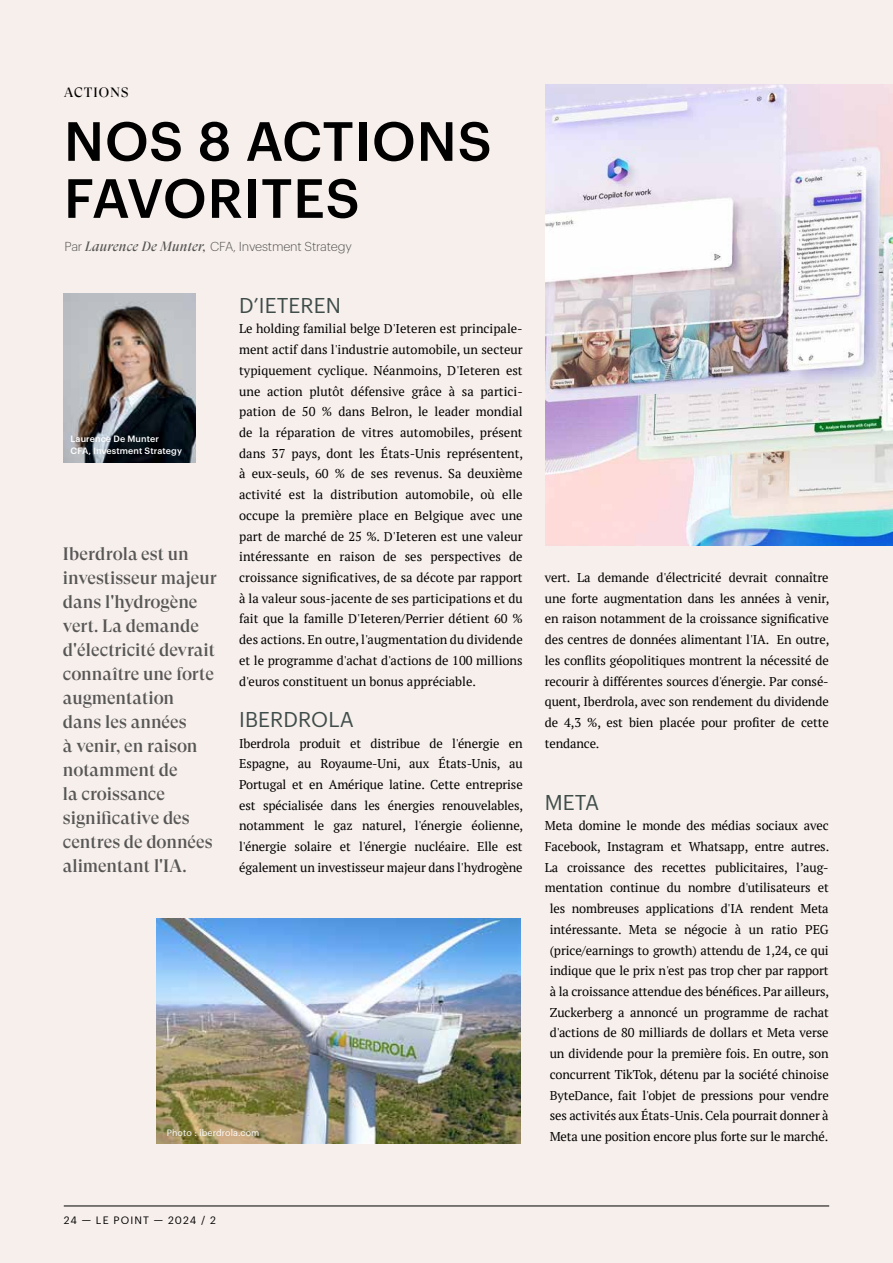
<style>
.page{position:relative;width:893px;height:1263px;background:#f7efec}
.page>*{position:absolute;margin:0;border:0;box-sizing:border-box;transform-origin:0 0}
.t1{font:500 54px/57px "Graphik";letter-spacing:.015em;color:#000}
.t2{font:21px "Graphik";letter-spacing:.005em;color:#3f4d4a}
.t3{font:500 18px/24px "GT Super Display";color:#575756}
.t4{font:13.5px "GT Super Display";letter-spacing:.08em;color:#000}
.t5{font:12.75px/20.7px "PT Serif";letter-spacing:-.01em;color:#000;text-align:justify}
.t6{font:300 12.75px "Graphik";letter-spacing:-.015em;color:#575756}
.t7{font:10.5px "Graphik";letter-spacing:.105em;color:#000}
.t8{font:500 9px/12px "Graphik";letter-spacing:.01em;color:#fff}
.t9{font:9px "Graphik";letter-spacing:.01em;color:#fff}
.s1{font-family:"GT Super Display";font-weight:400;font-style:italic;font-size:13.5px}
</style>
<div class="page">
<img style="left:64px;top:294px;width:131px;height:168px">
<img style="left:156px;top:918px;width:365px;height:226px">
<img style="left:545px;top:85px;width:348px;height:460px">
<p class="t4" style="left:64px;top:85px;width:66px">ACTIONS</p>
<h1 class="t1" style="left:64px;top:108px;width:429px">NOS 8 ACTIONS<br>FAVORITES</h1>
<p class="t6" style="left:64px;top:237px;width:289px">Par <span class="s1">Laurence De Munter,</span> CFA, Investment Strategy</p>
<p class="t8" style="left:71px;top:432px;width:113px">Laurence De Munter<br>CFA, Investment Strategy</p>
<p class="t3" style="left:63px;top:542px;width:155px">Iberdrola est un investisseur majeur dans l'hydrogène vert. La demande d'électricité devrait connaître une forte augmentation dans les années<br>à venir, en raison notamment de<br>la croissance significative des centres de données alimentant l'IA.</p>
<h2 class="t2" style="left:239px;top:289px;width:103px">D’IETEREN</h2>
<p class="t5" style="left:239px;top:318px;width:285px">Le holding familial belge D'Ieteren est principale&shy;ment actif dans l'industrie automobile, un secteur typiquement cyclique. Néanmoins, D'Ieteren est une action plutôt défensive grâce à sa partici&shy;pation de 50 % dans Belron, le leader mondial de la réparation de vitres automobiles, présent dans 37 pays, dont les États-Unis représentent, à eux-seuls, 60 % de ses revenus. Sa deuxième activité est la distribution automobile, où elle occupe la première place en Belgique avec une part de marché de 25 %. D'Ieteren est une valeur intéressante en raison de ses perspectives de croissance significatives, de sa décote par rapport à la valeur sous-jacente de ses participations et du fait que la famille D'Ieteren/Perrier détient 60 % des actions. En outre, l'augmentation du dividende et le programme d'achat d'actions de 100 millions d'euros constituent un bonus appréciable.</p>
<h2 class="t2" style="left:239px;top:703px;width:116px">IBERDROLA</h2>
<p class="t5" style="left:239px;top:732px;width:286px">Iberdrola produit et distribue de l'énergie en Espagne, au Royaume-Uni, aux États-Unis, au Portugal et en Amérique latine. Cette entreprise est spécialisée dans les énergies renouvelables, notamment le gaz naturel, l'énergie éolienne, l'énergie solaire et l'énergie nucléaire. Elle est également un investisseur majeur dans l'hydrogène</p>
<p class="t9" style="left:167px;top:1126px;width:94px">Photo : iberdrola.com</p>
<p class="t5" style="left:545px;top:567px;width:286px">vert. La demande d'électricité devrait connaître une forte augmentation dans les années à venir, en raison notamment de la croissance significative des centres de données alimentant l'IA. En outre, les conflits géopolitiques montrent la nécessité de recourir à différentes sources d'énergie. Par consé&shy;quent, Iberdrola, avec son rendement du dividende de 4,3 %, est bien placée pour profiter de cette tendance.</p>
<h2 class="t2" style="left:545px;top:786px;width:56px">META</h2>
<p class="t5" style="left:545px;top:815px;width:286px;text-align:center">Meta domine le monde des médias sociaux avec Facebook, Instagram et Whatsapp, entre autres.<br>La croissance des recettes publicitaires, l’aug&shy;mentation continue du nombre d'utilisateurs et les nombreuses applications d'IA rendent Meta intéressante. Meta se négocie à un ratio PEG (price/earnings to growth) attendu de 1,24, ce qui indique que le prix n'est pas trop cher par rapport à la croissance attendue des bénéfices. Par ailleurs, Zuckerberg a annoncé un programme de rachat d'actions de 80 milliards de dollars et Meta verse un dividende pour la première fois. En outre, son concurrent TikTok, détenu par la société chinoise ByteDance, fait l'objet de pressions pour vendre ses activités aux États-Unis. Cela pourrait donner à Meta une position encore plus forte sur le marché.</p>
<p class="t7" style="left:64px;top:1212px;width:154px">24 — LE POINT — 2024 / 2</p>
</div>
